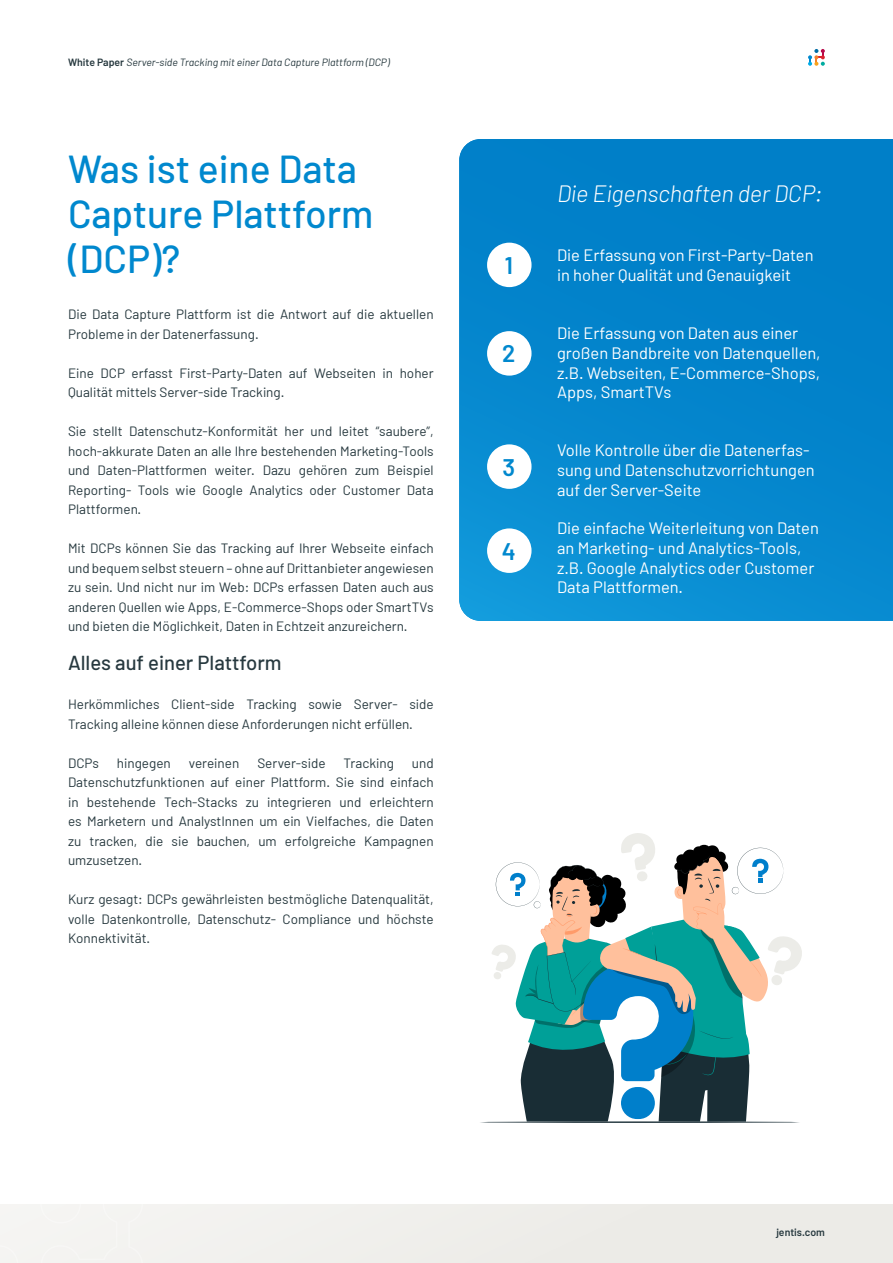
<style>
.page{position:relative;width:893px;height:1263px;background:#fff}
.page>*{position:absolute;margin:0;border:0;box-sizing:border-box;transform-origin:0 0}
.t1{font:500 39px/45px "Barlow";color:#0088ce}
.Fließtext{font:600 24px "Barlow";color:#0088ce}
.t2{font:italic 300 23.7px "Barlow";letter-spacing:-.01em;color:#fff}
.t3{font:500 20.25px "Barlow";color:#27393f}
.t4{font:16.5px/19.8px "Barlow";color:#fff}
.Copytext{font:13.5px/19.5px "Barlow";color:#27393f;text-align:justify}
.t5{font:italic 10.5px "Barlow";color:#27393f}
.t6{font:600 10.5px "Barlow";color:#27393f}
.s1{font-weight:600;font-style:normal}
</style>
<div class="page">
<div style="left:0;top:1205px;width:893px;height:58px;background:#eeede9"></div>
<svg style="left:808px;top:49px;width:17px;height:17px"></svg>
<svg style="left:0;top:1245px;width:18px;height:18px"></svg>
<svg style="left:40px;top:1205px;width:103px;height:58px"></svg>
<svg style="left:459px;top:139px;width:434px;height:482px;background:#0486cc"></svg>
<div style="left:487px;top:243px;width:44px;height:44px;background:#fff;border-radius:50%"></div>
<div style="left:487px;top:331px;width:44px;height:45px;background:#fff;border-radius:50%"></div>
<div style="left:487px;top:444px;width:44px;height:45px;background:#fff;border-radius:50%"></div>
<div style="left:487px;top:528px;width:44px;height:45px;background:#fff;border-radius:50%"></div>
<hr style="left:479px;top:1121px;width:321px;height:2px;background:#192d35;border-radius:50%">
<svg style="left:492px;top:833px;width:310px;height:289px"></svg>
<p class="t5" style="left:68px;top:56px;width:323px"><span class="s1">White Paper</span> Server-side Tracking mit einer Data Capture Plattform (DCP)</p>
<h1 class="t1" style="left:68px;top:146px;width:307px">Was ist eine Data<br>Capture Plattform (DCP)?</h1>
<p class="Copytext" style="left:68px;top:304px;width:367px">Die Data Capture Plattform ist die Antwort auf die aktuellen<br>Probleme in der Datenerfassung.</p>
<p class="Copytext" style="left:68px;top:363px;width:367px">Eine DCP erfasst First-Party-Daten auf Webseiten in hoher<br>Qualität mittels Server-side Tracking.</p>
<p class="Copytext" style="left:68px;top:421px;width:367px">Sie stellt Datenschutz-Konformität her und leitet “saubere”, hoch-akkurate Daten an alle Ihre bestehenden Marketing-Tools und Daten-Plattformen weiter. Dazu gehören zum Beispiel Reporting- Tools wie Google Analytics oder Customer Data Plattformen.</p>
<p class="Copytext" style="left:68px;top:538px;width:367px">Mit DCPs können Sie das Tracking auf Ihrer Webseite einfach und bequem selbst steuern – ohne auf Drittanbieter angewiesen zu sein. Und nicht nur im Web: DCPs erfassen Daten auch aus anderen Quellen wie Apps, E-Commerce-Shops oder SmartTVs und bieten die Möglichkeit, Daten in Echtzeit anzureichern.</p>
<h3 class="t3" style="left:68px;top:651px;width:215px">Alles auf einer Plattform</h3>
<p class="Copytext" style="left:68px;top:694px;width:367px">Herkömmliches Client-side Tracking sowie Server- side<br>Tracking alleine können diese Anforderungen nicht erfüllen.</p>
<p class="Copytext" style="left:68px;top:753px;width:32px">DCPs</p>
<p class="Copytext" style="left:117px;top:753px;width:55px">hingegen</p>
<p class="Copytext" style="left:189px;top:753px;width:52px">vereinen</p>
<p class="Copytext" style="left:257px;top:753px;width:70px">Server-side</p>
<p class="Copytext" style="left:344px;top:753px;width:52px">Tracking</p>
<p class="Copytext" style="left:68px;top:753px;width:367px;text-indent:344px">und Datenschutzfunktionen auf einer Plattform. Sie sind einfach in bestehende Tech-Stacks zu integrieren und erleichtern es Marketern und AnalystInnen um ein Vielfaches, die Daten zu tracken, die sie bauchen, um erfolgreiche Kampagnen umzusetzen.</p>
<p class="Copytext" style="left:68px;top:889px;width:367px">Kurz gesagt: DCPs gewährleisten bestmögliche Datenqualität, volle Datenkontrolle, Datenschutz- Compliance und höchste Konnektivität.</p>
<p class="Fließtext" style="left:505px;top:250px;width:10px">1</p>
<p class="Fließtext" style="left:502px;top:339px;width:15px">2</p>
<p class="Fließtext" style="left:502px;top:452px;width:14px">3</p>
<p class="Fließtext" style="left:502px;top:536px;width:16px">4</p>
<h2 class="t2" style="left:557px;top:179px;width:267px">Die Eigenschaften der DCP:</h2>
<h4 class="t4" style="left:557px;top:245px;width:258px">Die Erfassung von First-Party-Daten in hoher Qualität und Genauigkeit</h4>
<h4 class="t4" style="left:557px;top:323px;width:265px">Die Erfassung von Daten aus einer großen Bandbreite von Datenquellen, z.B. Webseiten, E-Commerce-Shops,<br>Apps, SmartTVs</h4>
<h4 class="t4" style="left:557px;top:440px;width:259px">Volle Kontrolle über die Datenerfas&shy;sung und Datenschutzvorrichtungen auf der Server-Seite</h4>
<h4 class="t4" style="left:557px;top:518px;width:263px">Die einfache Weiterleitung von Daten an Marketing- und Analytics-Tools, z.B. Google Analytics oder Customer<br>Data Plattformen.</h4>
<p class="t6" style="left:776px;top:1226px;width:50px">jentis.com</p>
</div>
